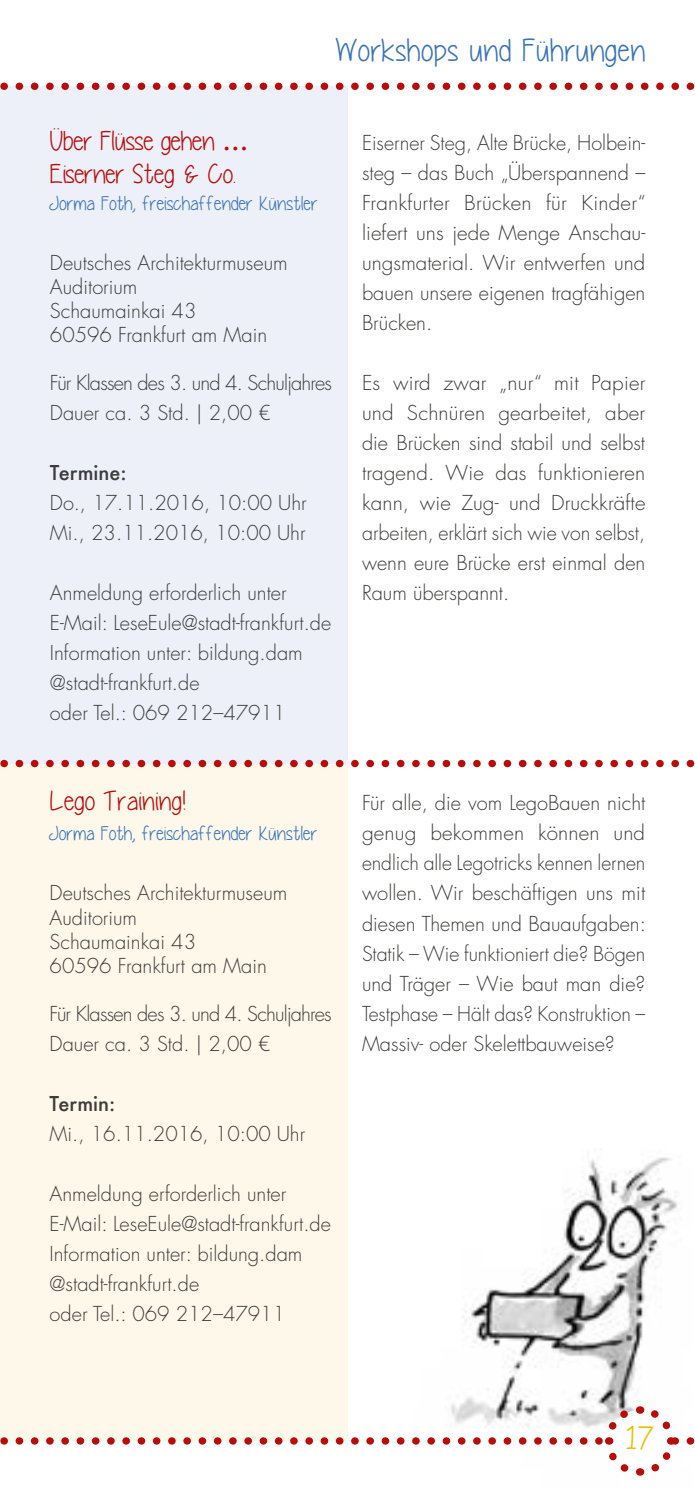
<style>
.page{position:relative;width:695px;height:1489px;background:#fff}
.page>*{position:absolute;margin:0;border:0;box-sizing:border-box;transform-origin:0 0}
.t1{font:32.5px "Yummy Cupcakes";letter-spacing:.02em;color:#3974b9}
.t2{font:32.5px "Yummy Cupcakes";color:#ebbd00}
.t3{font:27.5px/33px "Yummy Cupcakes";letter-spacing:-.01em;color:#b70e0c}
.t4{font:27.5px "Yummy Cupcakes";letter-spacing:.02em;color:#b70e0c}
.t5{font:300 20px/30px "Futura LT Pro";color:#3c3c3b}
.t6{font:300 20px/30px "Futura LT Pro";letter-spacing:-.04em;color:#3c3c3b}
.t7{font:20px "Yummy Cupcakes";letter-spacing:.01em;color:#3974b9}
.t8{font:500 20px "Futura";color:#3c3c3b}
.s1{font-family:"Futura";font-weight:500}
</style>
<div class="page">
<img style="left:463px;top:1157px;width:215px;height:244px">
<div style="left:0;top:763px;width:347px;height:677px;background:#fef8eb"></div>
<div style="left:0;top:86px;width:348px;height:677px;background:#eef0f9"></div>
<svg style="left:0;top:1401px;width:695px;height:75px"></svg>
<svg style="left:0;top:83px;width:695px;height:7px"></svg>
<svg style="left:0;top:759px;width:695px;height:8px"></svg>
<h1 class="t1" style="left:335px;top:33px;width:312px">Workshops und Führungen</h1>
<h2 class="t3" style="left:50px;top:124px;width:200px">Über Flüsse gehen <span class="s1">…<br></span>Eiserner Steg &amp; Co.</h2>
<p class="t7" style="left:50px;top:192px;width:269px">Jorma Foth, freischaffender Künstler</p>
<p class="t5" style="left:50px;top:251px;width:239px;line-height:24px">Deutsches Architekturmuseum<br>Auditorium<br>Schaumainkai 43<br>60596 Frankfurt am Main</p>
<p class="t6" style="left:50px;top:368px;width:283px">Für Klassen des 3. und 4. Schuljahres<br>Dauer ca. 3 Std. | 2,00 €</p>
<p class="t8" style="left:50px;top:459px;width:78px">Termine:</p>
<p class="t5" style="left:50px;top:488px;width:258px">Do., 17.11.2016, 10:00 Uhr<br>Mi., 23.11.2016, 10:00 Uhr</p>
<p class="t5" style="left:50px;top:578px;width:283px">Anmeldung erforderlich unter<br>E-Mail: LeseEule@stadt-frankfurt.de<br>Information unter: bildung.dam @stadt-frankfurt.de<br>oder Tel.: 069 212–47911</p>
<h2 class="t4" style="left:50px;top:786px;width:137px">Lego Training!</h2>
<p class="t7" style="left:50px;top:822px;width:269px">Jorma Foth, freischaffender Künstler</p>
<p class="t5" style="left:50px;top:881px;width:239px;line-height:24px">Deutsches Architekturmuseum<br>Auditorium<br>Schaumainkai 43<br>60596 Frankfurt am Main</p>
<p class="t6" style="left:50px;top:998px;width:283px">Für Klassen des 3. und 4. Schuljahres<br>Dauer ca. 3 Std. | 2,00 €</p>
<p class="t8" style="left:50px;top:1089px;width:67px">Termin:</p>
<p class="t5" style="left:50px;top:1118px;width:257px">Mi., 16.11.2016, 10:00 Uhr</p>
<p class="t5" style="left:50px;top:1178px;width:283px">Anmeldung erforderlich unter<br>E-Mail: LeseEule@stadt-frankfurt.de<br>Information unter: bildung.dam @stadt-frankfurt.de<br>oder Tel.: 069 212–47911</p>
<p class="t5" style="left:362px;top:128px;width:285px;text-align:justify">Eiserner Steg, Alte Brücke, Holbein&shy;steg – das Buch „Überspannend – Frankfurter Brücken für Kinder“ liefert uns jede Menge Anschau&shy;ungsmaterial. Wir entwerfen und bauen unsere eigenen tragfähigen Brücken.</p>
<p class="t5" style="left:362px;top:368px;width:285px;text-align:justify">Es wird zwar „nur“ mit Papier und Schnüren gearbeitet, aber die Brücken sind stabil und selbst tragend. Wie das funktionieren kann, wie Zug- und Druckkräfte arbeiten, erklärt sich wie von selbst, wenn eure Brücke erst einmal den Raum überspannt.</p>
<p class="t5" style="left:362px;top:788px;width:285px;text-align:justify">Für alle, die vom LegoBauen nicht genug bekommen können und endlich alle Legotricks kennen lernen wollen. Wir beschäftigen uns mit diesen Themen und Bauaufgaben:<br>Statik – Wie funktioniert die? Bögen und Träger – Wie baut man die?<br>Testphase – Hält das? Konstruktion – Massiv- oder Skelettbauweise?</p>
<h1 class="t2" style="left:623px;top:1419px;width:32px">17</h1>
</div>
